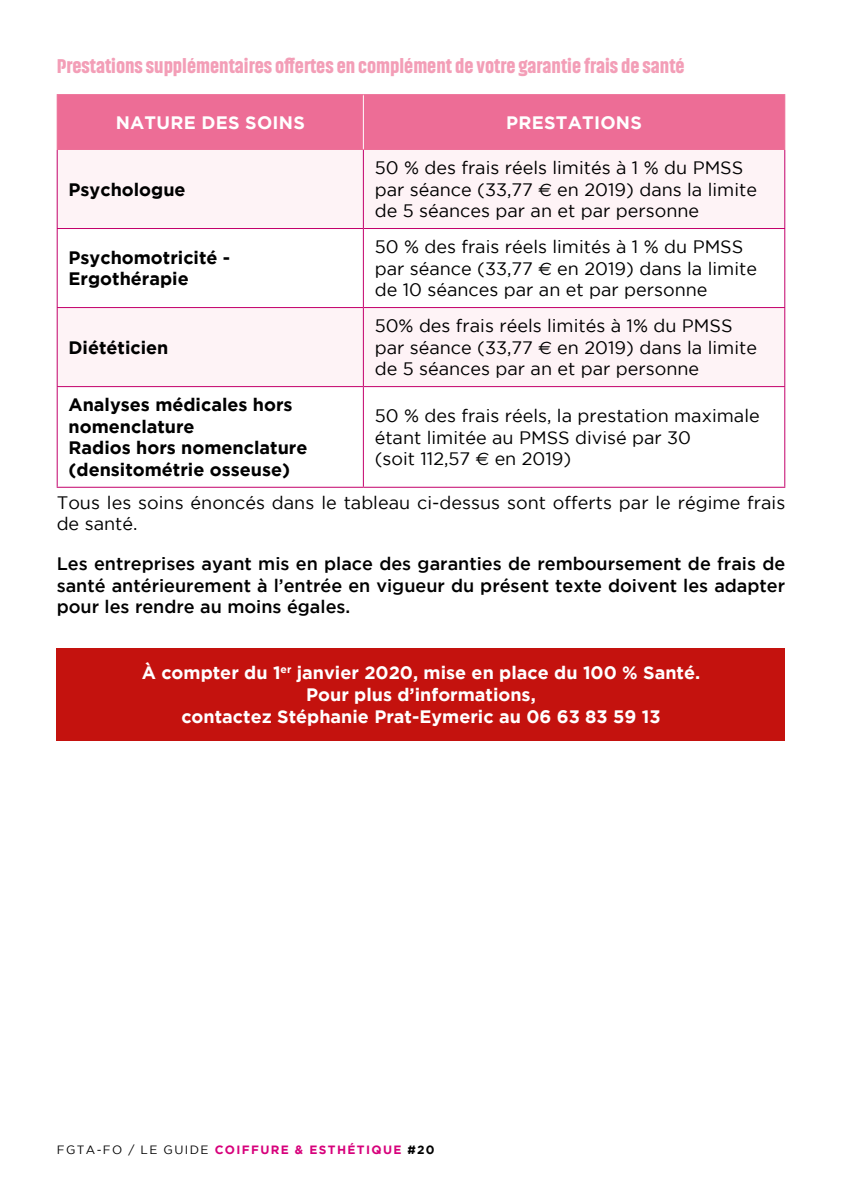
<style>
.page{position:relative;width:842px;height:1191px;background:#fff}
.page>*{position:absolute;margin:0;border:0;box-sizing:border-box;transform-origin:0 0}
.t1{font:900 20px "Akhand";color:#f39eb7}
.t2{font:18px/21.6px "Gotham";color:#000}
.t3{font:500 18px/21.6px "Gotham";color:#000;text-align:justify}
.t4{font:700 18px/22px "Gotham";color:#fff;text-align:center}
.t5{font:700 18px/21.6px "Gotham";color:#000}
.t6{font:700 12px "Gotham";letter-spacing:.115em;color:#d7007b}
.s1{font-family:"Euro Sans"}
.s2{font-weight:400;color:#000}
.s3{color:#000}
</style>
<div class="page">
<div style="left:58px;top:95px;width:726px;height:54px;background:#ed6d96"></div>
<svg style="left:58px;top:150px;width:726px;height:236px;fill:#fef3f6"></svg>
<svg style="left:58px;top:387px;width:726px;height:100px"></svg>
<hr style="left:57px;top:150px;width:1px;height:78px;background:#c3006b">
<hr style="left:363px;top:150px;width:1px;height:78px;background:#c3006b">
<hr style="left:784px;top:150px;width:1px;height:78px;background:#c3006b">
<hr style="left:57px;top:228px;width:306px;height:1px;background:#c3006b">
<hr style="left:57px;top:229px;width:1px;height:78px;background:#c3006b">
<hr style="left:363px;top:228px;width:422px;height:1px;background:#c3006b">
<hr style="left:363px;top:229px;width:1px;height:78px;background:#c3006b">
<hr style="left:784px;top:229px;width:1px;height:78px;background:#c3006b">
<hr style="left:57px;top:307px;width:306px;height:1px;background:#c3006b">
<hr style="left:57px;top:308px;width:1px;height:78px;background:#c3006b">
<hr style="left:363px;top:307px;width:422px;height:1px;background:#c3006b">
<hr style="left:363px;top:308px;width:1px;height:78px;background:#c3006b">
<hr style="left:784px;top:308px;width:1px;height:78px;background:#c3006b">
<hr style="left:57px;top:386px;width:306px;height:1px;background:#c3006b">
<hr style="left:57px;top:387px;width:1px;height:100px;background:#c3006b">
<hr style="left:363px;top:386px;width:422px;height:1px;background:#c3006b">
<hr style="left:363px;top:387px;width:1px;height:100px;background:#c3006b">
<hr style="left:784px;top:387px;width:1px;height:100px;background:#c3006b">
<hr style="left:57px;top:487px;width:306px;height:1px;background:#c3006b">
<hr style="left:363px;top:487px;width:422px;height:1px;background:#c3006b">
<hr style="left:363px;top:95px;width:1px;height:54px;background:#fff">
<hr style="left:57px;top:94px;width:306px;height:1px;background:#ed6d96">
<hr style="left:57px;top:95px;width:1px;height:54px;background:#ed6d96">
<hr style="left:363px;top:94px;width:422px;height:1px;background:#ed6d96">
<hr style="left:784px;top:95px;width:1px;height:54px;background:#ed6d96">
<hr style="left:57px;top:149px;width:306px;height:1px;background:#ed6d96">
<hr style="left:363px;top:149px;width:422px;height:1px;background:#ed6d96">
<div style="left:57px;top:649px;width:728px;height:92px;background:#c4120e"></div>
<p class="t1" style="left:57px;top:55px;width:629px">Prestations supplémentaires offertes en complément de votre garantie frais de santé</p>
<p class="t4" style="left:116px;top:111px;width:191px">NATURE DES SOINS</p>
<p class="t4" style="left:506px;top:111px;width:137px">PRESTATIONS</p>
<p class="t5" style="left:69px;top:178px;width:119px">Psychologue</p>
<p class="t2" style="left:375px;top:156px;width:384px">50 % des frais réels limités à 1 % du PMSS par séance (33,77 <span class="s1">€</span> en 2019) dans la limite de 5 séances par an et par personne</p>
<p class="t5" style="left:69px;top:246px;width:163px">Psychomotricité -<br>Ergothérapie</p>
<p class="t2" style="left:375px;top:235px;width:384px">50 % des frais réels limités à 1 % du PMSS par séance (33,77 <span class="s1">€</span> en 2019) dans la limite de 10 séances par an et par personne</p>
<p class="t5" style="left:69px;top:336px;width:101px">Diététicien</p>
<p class="t2" style="left:375px;top:314px;width:384px">50% des frais réels limités à 1% du PMSS par séance (33,77 <span class="s1">€</span> en 2019) dans la limite de 5 séances par an et par personne</p>
<p class="t5" style="left:69px;top:393px;width:240px">Analyses médicales hors nomenclature<br>Radios hors nomenclature (densitométrie osseuse)</p>
<p class="t2" style="left:375px;top:404px;width:386px">50 % des frais réels, la prestation maximale étant limitée au PMSS divisé par 30<br>(soit 112,57 <span class="s1">€</span> en 2019)</p>
<p class="t2" style="left:57px;top:491px;width:730px">Tous les soins énoncés dans le tableau ci-dessus sont offerts par le régime frais de santé.</p>
<p class="t3" style="left:57px;top:552px;width:730px">Les entreprises ayant mis en place des garanties de remboursement de frais de santé antérieurement à l’entrée en vigueur du présent texte doivent les adapter pour les rendre au moins égales.</p>
<p class="t4" style="left:142px;top:661px;width:560px">À compter du 1<sup>er</sup> janvier 2020, mise en place du 100 % Santé.<br>Pour plus d’informations,<br>contactez Stéphanie Prat-Eymeric au 06 63 83 59 13</p>
<p class="t6" style="left:57px;top:1143px;width:379px"><span class="s2">FGTA-FO / LE GUIDE</span> COIFFURE &amp; ESTHÉTIQUE <span class="s3">#20</span></p>
</div>
